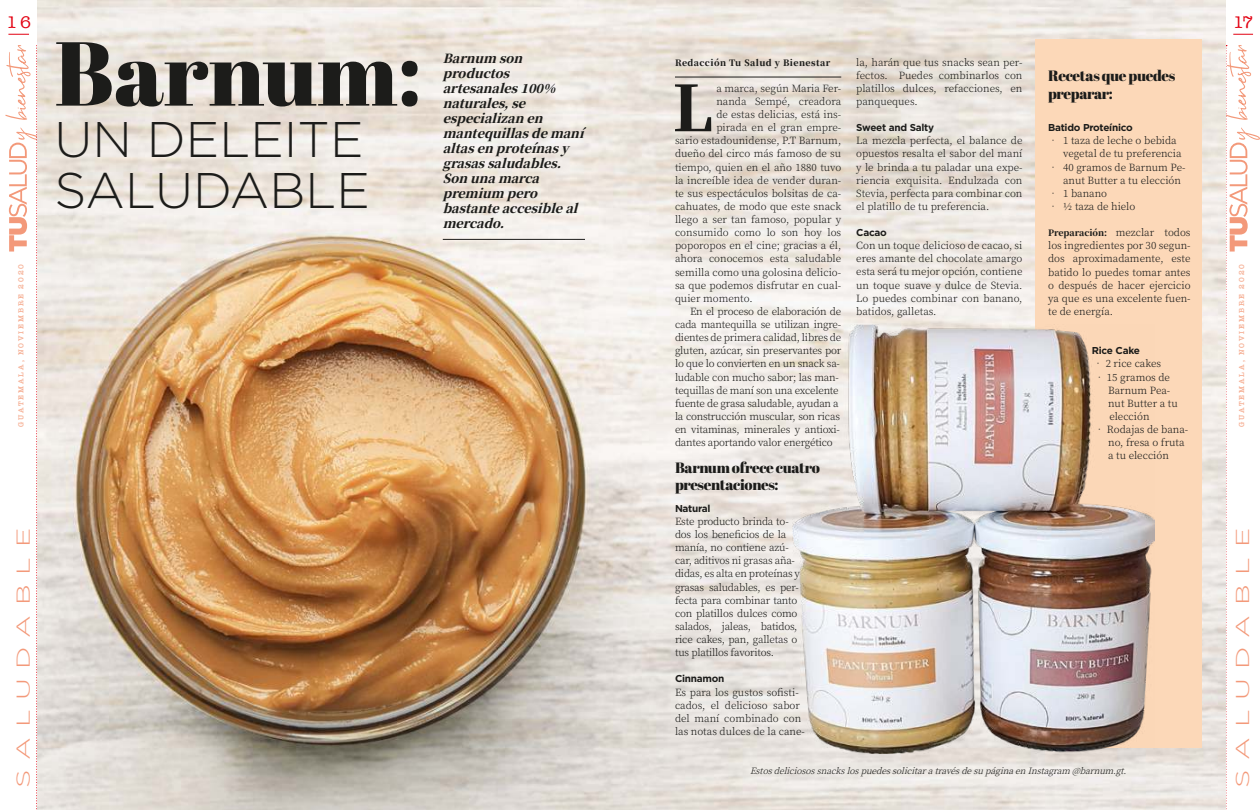
<style>
.page{position:relative;width:1260px;height:810px;background:#fff}
.page>*{position:absolute;margin:0;border:0;box-sizing:border-box;transform-origin:0 0}
.t1{font:90.5px "Abril Fatface";color:#1c1c1a}
.t2{font:900 62.75px "Noto Serif SC";color:#1c1c1a}
.t3{font:300 50px/51.2px "Gotham";color:#1c1c1a}
.t4{font:300 18.62px "Gotham";letter-spacing:.34em;color:#f3997a;scale:1.54 1}
.t5{font:17.25px "American Typewriter";color:#e30212}
.t6{font:15px/17.5px "Abril Fatface";letter-spacing:-.025em;color:#1c1c1a}
.t7{font:italic 900 12.5px/15px "Noto Serif SC";color:#1c1c1a}
.t8{font:300 10px/13.1px "Noto Serif SC";letter-spacing:-.005em;color:#1c1c1a}
.t9{font:700 10px "Gotham";letter-spacing:-.025em;color:#1c1c1a}
.t10{font:300 10px "Noto Serif SC";letter-spacing:-.025em;color:#1c1c1a}
.t11{font:italic 300 8.75px "Noto Serif SC";color:#1c1c1a}
.t12{font:900 8.75px "Noto Serif SC";letter-spacing:.05em;color:#1c1c1a}
.t13{font:900 8.75px "Noto Serif SC";color:#1c1c1a}
.t14{font:600 7.5px "American Typewriter";letter-spacing:.24em;color:#f6af94}
.s1{font-weight:300;font-size:10px}
</style>
<div class="page">
<svg style="left:8px;top:34px;width:21px;height:1px"></svg>
<svg style="left:1233px;top:34px;width:20px;height:1px"></svg>
<svg style="left:5px;top:45px;width:32px;height:765px"></svg>
<svg style="left:1225px;top:45px;width:35px;height:765px"></svg>
<img style="left:37px;top:0;width:1188px;height:810px">
<div style="left:1036px;top:39px;width:166px;height:709px;background:#fcd8b8"></div>
<hr style="left:675px;top:77px;width:166px;height:1px;background:#1c1c1a">
<img style="left:793px;top:324px;width:362px;height:430px">
<hr style="left:443px;top:239px;width:142px;height:1px;background:#1c1c1a">
<h3 class="t5" style="left:6px;top:10px;width:26px">16</h3>
<h3 class="t5" style="left:1233px;top:10px;width:21px">17</h3>
<h1 class="t1" style="left:54px;top:10px;width:369px">Barnum:</h1>
<h3 class="t3" style="left:54px;top:112px;width:317px">UN DELEITE<br>SALUDABLE</h3>
<p class="t7" style="left:443px;top:51px;width:151px">Barnumson productos artesanales100% naturales,se especializanen mantequillasdemaní altasenproteínasy grasassaludables.<br>Sonunamarca premiumpero bastanteaccesibleal mercado.</p>
<p class="t8" style="left:856px;top:56px;width:168px;text-align:justify">la, harán que tus snacks sean per&shy;fectos. Puedes combinarlos con platillos dulces, refacciones, en panqueques.</p>
<p class="t9" style="left:856px;top:121px;width:79px">Sweet and Salty</p>
<p class="t8" style="left:856px;top:134px;width:168px;text-align:justify">La mezcla perfecta, el balance de opuestos resalta el sabor del maní y le brinda a tu paladar una expe&shy;riencia exquisita. Endulzada con Stevia, perfecta para combinar con el platillo de tu preferencia.</p>
<p class="t9" style="left:856px;top:226px;width:32px">Cacao</p>
<p class="t8" style="left:856px;top:239px;width:168px;text-align:justify">Con un toque delicioso de cacao, si eres amante del chocolate amargo esta será tu mejor opción, contiene un toque suave y dulce de Stevia.<br>Lo puedes combinar con banano, batidos, galletas.</p>
<p class="t12" style="left:675px;top:57px;width:157px">Redacción Tu Salud y Bienestar</p>
<h2 class="t2" style="left:672px;top:73px;width:42px">L</h2>
<p class="t8" style="left:716px;top:82px;width:126px">a marca, según Maria Fer-</p>
<h3 class="t6" style="left:1048px;top:67px;width:129px">Recetas que puedes preparar:</h3>
<p class="t9" style="left:1048px;top:121px;width:86px">Batido Proteínico</p>
<p class="t8" style="left:1063px;top:134px;width:120px;text-indent:-15px">• 1 taza de leche o bebida vegetal de tu preferencia</p>
<p class="t8" style="left:1063px;top:161px;width:124px;text-indent:-15px">• 40 gramos de Barnum Pe&shy;anut Butter a tu elección</p>
<p class="t8" style="left:1048px;top:187px;width:61px">• 1 banano</p>
<p class="t8" style="left:1048px;top:200px;width:89px">• ½ taza de hielo</p>
<p class="t13" style="left:1048px;top:228px;width:144px">Preparación: <span class="s1">mezclar todos</span></p>
<p class="t8" style="left:1048px;top:239px;width:144px;text-align:justify">los ingredientes por 30 segun&shy;dos aproximadamente, este batido lo puedes tomar antes o después de hacer ejercicio ya que es una excelente fuen&shy;te de energía.</p>
<p class="t9" style="left:1092px;top:344px;width:50px">Rice Cake</p>
<p class="t8" style="left:1093px;top:357px;width:70px">• 2 rice cakes</p>
<p class="t8" style="left:1108px;top:371px;width:71px;text-indent:-14px">• 15 gramos de<br>Barnum Pea&shy;nut Butter a tu elección</p>
<p class="t8" style="left:1108px;top:423px;width:82px;text-indent:-14px">• Rodajas de bana&shy;no, fresa o fruta a tu elección</p>
<p class="t8" style="left:716px;top:95px;width:126px">nanda Sempé, creadora</p>
<p class="t8" style="left:716px;top:108px;width:126px">de estas delicias, está ins-</p>
<p class="t8" style="left:716px;top:121px;width:126px">pirada en el gran empre-</p>
<p class="t8" style="left:675px;top:134px;width:168px">sario estadounidense, P.T Barnum,</p>
<p class="t8" style="left:675px;top:147px;width:168px">dueño del circo más famoso de su</p>
<p class="t8" style="left:675px;top:161px;width:168px">tiempo, quien en el año 1880 tuvo</p>
<p class="t8" style="left:675px;top:174px;width:168px">la increíble idea de vender duran-</p>
<p class="t8" style="left:675px;top:187px;width:168px">te sus espectáculos bolsitas de ca-</p>
<p class="t8" style="left:675px;top:200px;width:168px">cahuates, de modo que este snack</p>
<p class="t8" style="left:675px;top:213px;width:168px">llego a ser tan famoso, popular y</p>
<p class="t8" style="left:675px;top:226px;width:168px">consumido como lo son hoy los</p>
<p class="t8" style="left:675px;top:239px;width:168px">poporopos en el cine; gracias a él,</p>
<p class="t8" style="left:675px;top:252px;width:168px">ahora conocemos esta saludable</p>
<p class="t8" style="left:675px;top:266px;width:168px">semilla como una golosina delicio-</p>
<p class="t8" style="left:675px;top:279px;width:168px">sa que podemos disfrutar en cual-</p>
<p class="t8" style="left:675px;top:292px;width:79px">quier momento.</p>
<p class="t8" style="left:690px;top:305px;width:153px">En el proceso de elaboración de</p>
<p class="t8" style="left:675px;top:318px;width:168px">cada mantequilla se utilizan ingre-</p>
<p class="t8" style="left:675px;top:331px;width:168px">dientes de primera calidad, libres de</p>
<p class="t8" style="left:675px;top:344px;width:168px">gluten, azúcar, sin preservantes por</p>
<p class="t8" style="left:675px;top:357px;width:166px">lo que lo convierten en un snack sa-</p>
<p class="t8" style="left:675px;top:371px;width:165px">ludable con mucho sabor; las man-</p>
<p class="t8" style="left:675px;top:384px;width:165px">tequillas de maní son una excelente</p>
<p class="t10" style="left:675px;top:397px;width:165px">fuente de grasa saludable, ayudan a</p>
<p class="t8" style="left:675px;top:410px;width:167px">la construcción muscular, son ricas</p>
<p class="t8" style="left:675px;top:423px;width:166px">en vitaminas, minerales y antioxi-</p>
<p class="t8" style="left:675px;top:436px;width:159px">dantes aportando valor energético</p>
<h3 class="t6" style="left:675px;top:458px;width:146px">Barnum ofrece cuatro presentaciones:</h3>
<p class="t9" style="left:675px;top:502px;width:37px">Natural</p>
<p class="t8" style="left:675px;top:515px;width:127px">Este producto brinda to&shy;dos los beneficios de la manía, no contiene azú&shy;car, aditivos ni grasas aña&shy;didas, es alta en proteínas y grasas saludables, es per&shy;fecta para combinar tanto con platillos dulces como salados, jaleas, batidos, rice cakes, pan, galletas o tus platillos favoritos.</p>
<p class="t9" style="left:675px;top:672px;width:51px">Cinnamon</p>
<p class="t8" style="left:675px;top:686px;width:131px">Es para los gustos sofisti&shy;cados, el delicioso sabor del maní combinado con las notas dulces de la cane-</p>
<p class="t14" style="left:15px;top:427px;width:165px;rotate:-90deg">GUATEMALA, NOVIEMBRE 2020</p>
<p class="t14" style="left:1236px;top:427px;width:165px;rotate:-90deg">GUATEMALA, NOVIEMBRE 2020</p>
<h3 class="t4" style="left:11px;top:788px;width:170px;rotate:-90deg">SALUDABLE</h3>
<h3 class="t4" style="left:1231px;top:788px;width:170px;rotate:-90deg">SALUDABLE</h3>
<p class="t11" style="left:750px;top:766px;width:384px">EstosdeliciosossnackslospuedessolicitaratravésdesupáginaenInstagram@barnum.gt.</p>
</div>
